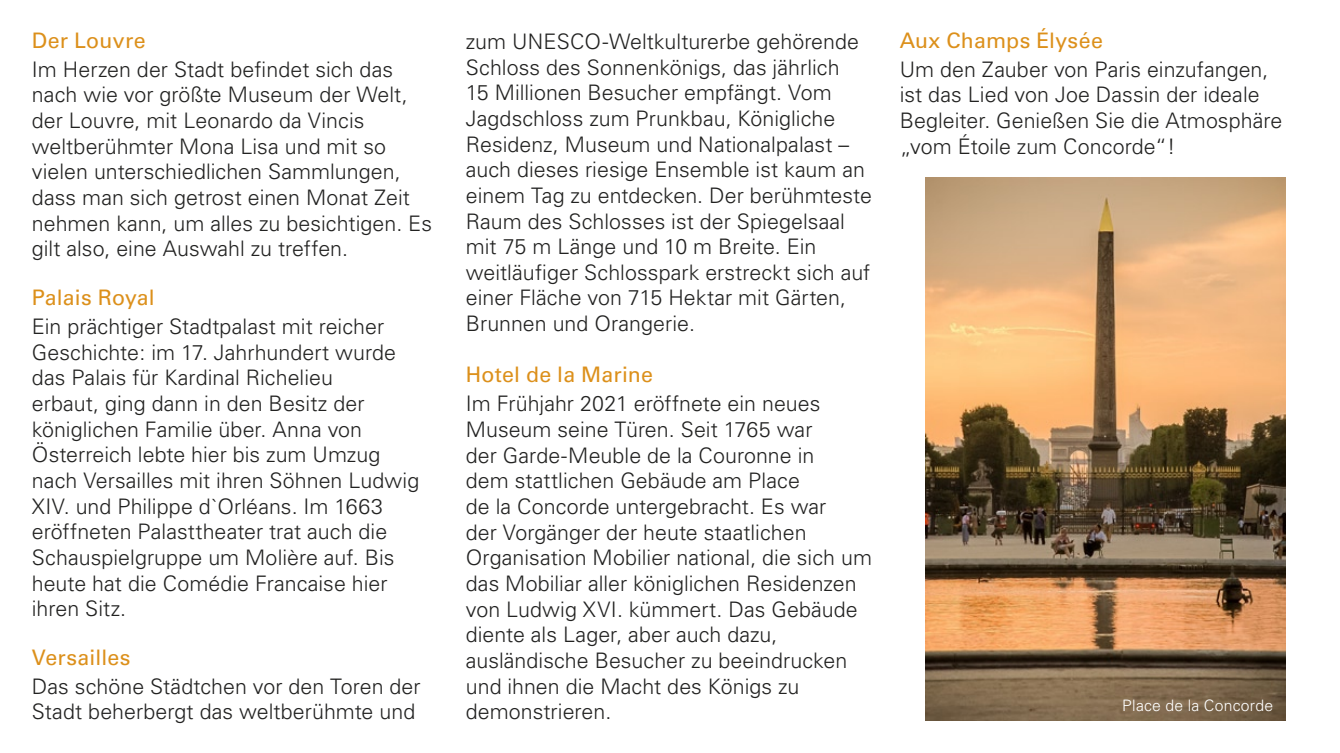
<style>
.page{position:relative;width:1340px;height:753px;background:#fff}
.page>*{position:absolute;margin:0;border:0;box-sizing:border-box;transform-origin:0 0}
.t1{font:300 21.38px/25.7px "Univers";color:#222221}
.t2{font:21.38px "Univers";letter-spacing:.01em;color:#dc901b}
.t3{font:300 15.75px "Univers";letter-spacing:.02em;color:#fff}
</style>
<div class="page">
<img style="left:925px;top:178px;width:360px;height:542px">
<p class="t2" style="left:32px;top:28px;width:115px">Der Louvre</p>
<p class="t1" style="left:32px;top:56px;width:402px">Im Herzen der Stadt befindet sich das nach wie vor größte Museum der Welt, der Louvre, mit Leonardo da Vincis weltberühmter Mona Lisa und mit so vielen unterschiedlichen Sammlungen, dass man sich getrost einen Monat Zeit nehmen kann, um alles zu besichtigen. Es gilt also, eine Auswahl zu treffen.</p>
<p class="t2" style="left:32px;top:285px;width:124px">Palais Royal</p>
<p class="t1" style="left:32px;top:313px;width:389px">Ein prächtiger Stadtpalast mit reicher Geschichte: im 17. Jahrhundert wurde das Palais für Kardinal Richelieu<br>erbaut, ging dann in den Besitz der königlichen Familie über. Anna von Österreich lebte hier bis zum Umzug nach Versailles mit ihren Söhnen Ludwig XIV. und Philippe d`Orléans. Im 1663 eröffneten Palasttheater trat auch die Schauspielgruppe um Molière auf. Bis heute hat die Comédie Francaise hier ihren Sitz.</p>
<p class="t2" style="left:32px;top:644px;width:100px">Versailles</p>
<p class="t1" style="left:32px;top:673px;width:390px">Das schöne Städtchen vor den Toren der<br>Stadt beherbergt das weltberühmte und</p>
<p class="t1" style="left:466px;top:28px;width:407px">zum UNESCO-Weltkulturerbe gehörende Schloss des Sonnenkönigs, das jährlich<br>15 Millionen Besucher empfängt. Vom Jagdschloss zum Prunkbau, Königliche Residenz, Museum und Nationalpalast – auch dieses riesige Ensemble ist kaum an einem Tag zu entdecken. Der berühmteste Raum des Schlosses ist der Spiegelsaal mit 75 m Länge und 10 m Breite. Ein weitläufiger Schlosspark erstreckt sich auf einer Fläche von 715 Hektar mit Gärten, Brunnen und Orangerie.</p>
<p class="t2" style="left:466px;top:362px;width:189px">Hotel de la Marine</p>
<p class="t1" style="left:466px;top:391px;width:408px">Im Frühjahr 2021 eröffnete ein neues Museum seine Türen. Seit 1765 war<br>der Garde-Meuble de la Couronne in<br>dem stattlichen Gebäude am Place<br>de la Concorde untergebracht. Es war<br>der Vorgänger der heute staatlichen Organisation Mobilier national, die sich um das Mobiliar aller königlichen Residenzen von Ludwig XVI. kümmert. Das Gebäude diente als Lager, aber auch dazu, ausländische Besucher zu beeindrucken und ihnen die Macht des Königs zu demonstrieren.</p>
<p class="t2" style="left:899px;top:28px;width:205px">Aux Champs Élysée</p>
<p class="t1" style="left:899px;top:56px;width:384px">Um den Zauber von Paris einzufangen, ist das Lied von Joe Dassin der ideale Begleiter. Genießen Sie die Atmosphäre „vom Étoile zum Concorde“!</p>
<p class="t3" style="left:1122px;top:696px;width:152px">Place de la Concorde</p>
</div>
